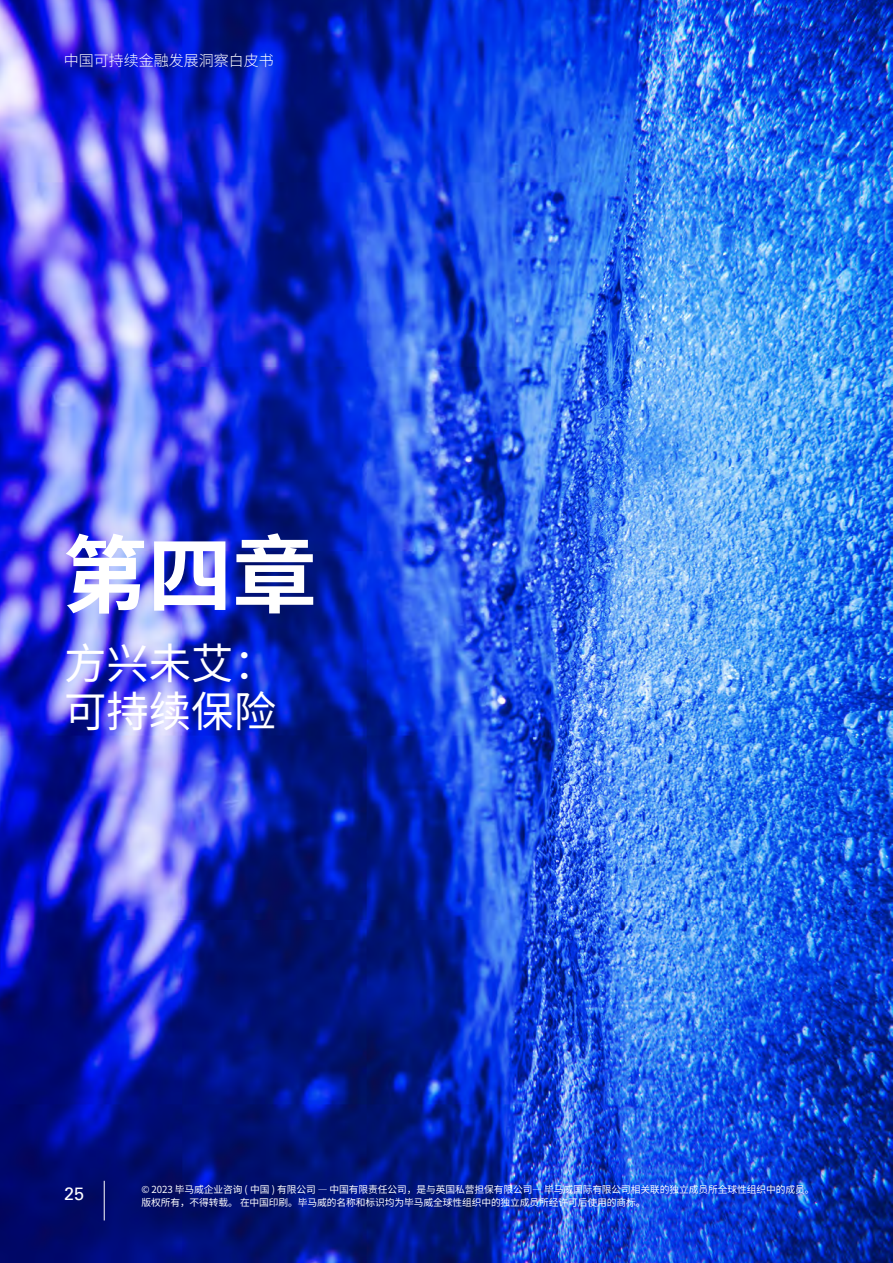
<style>
.page{position:relative;width:893px;height:1263px;background:#fff}
.page>*{position:absolute;margin:0;border:0;box-sizing:border-box;transform-origin:0 0}
.t1{font:700 84.9px "Noto Sans CJ Ksc";color:#fff}
.t2{font:42.45px/48px "Noto Sans CJ Ksc";color:#fff}
.t3{font:18px "Univers 55 Roman";color:#fff}
.t4{font:300 15px "Noto Sans CJ Ksc";color:#fff}
.t5{font:9.75px/13.5px "Noto Sans CJ Ksc";letter-spacing:-.01em;color:#fff}
</style>
<div class="page">
<img style="left:0;top:0;width:893px;height:1263px">
<svg style="left:855px;top:0;width:38px;height:25px"></svg>
<hr style="left:104px;top:1181px;width:1px;height:39px;background:#fff">
<h3 class="t4" style="left:64px;top:52px;width:211px">中国可持续金融发展洞察白皮书</h3>
<h1 class="t1" style="left:63px;top:527px;width:256px">第四章</h1>
<h2 class="t2" style="left:64px;top:641px;width:214px">方兴未艾：可持续保险</h2>
<h3 class="t3" style="left:64px;top:1182px;width:22px">25</h3>
<p class="t5" style="left:141px;top:1182px;width:675px">© 2023 毕马威企业咨询 ( 中国 ) 有限公司 — 中国有限责任公司，是与英国私营担保有限公司— 毕马威国际有限公司相关联的独立成员所全球性组织中的成员。版权所有，不得转载。 在中国印刷。毕马威的名称和标识均为毕马威全球性组织中的独立成员所经许可后使用的商标。</p>
</div>
